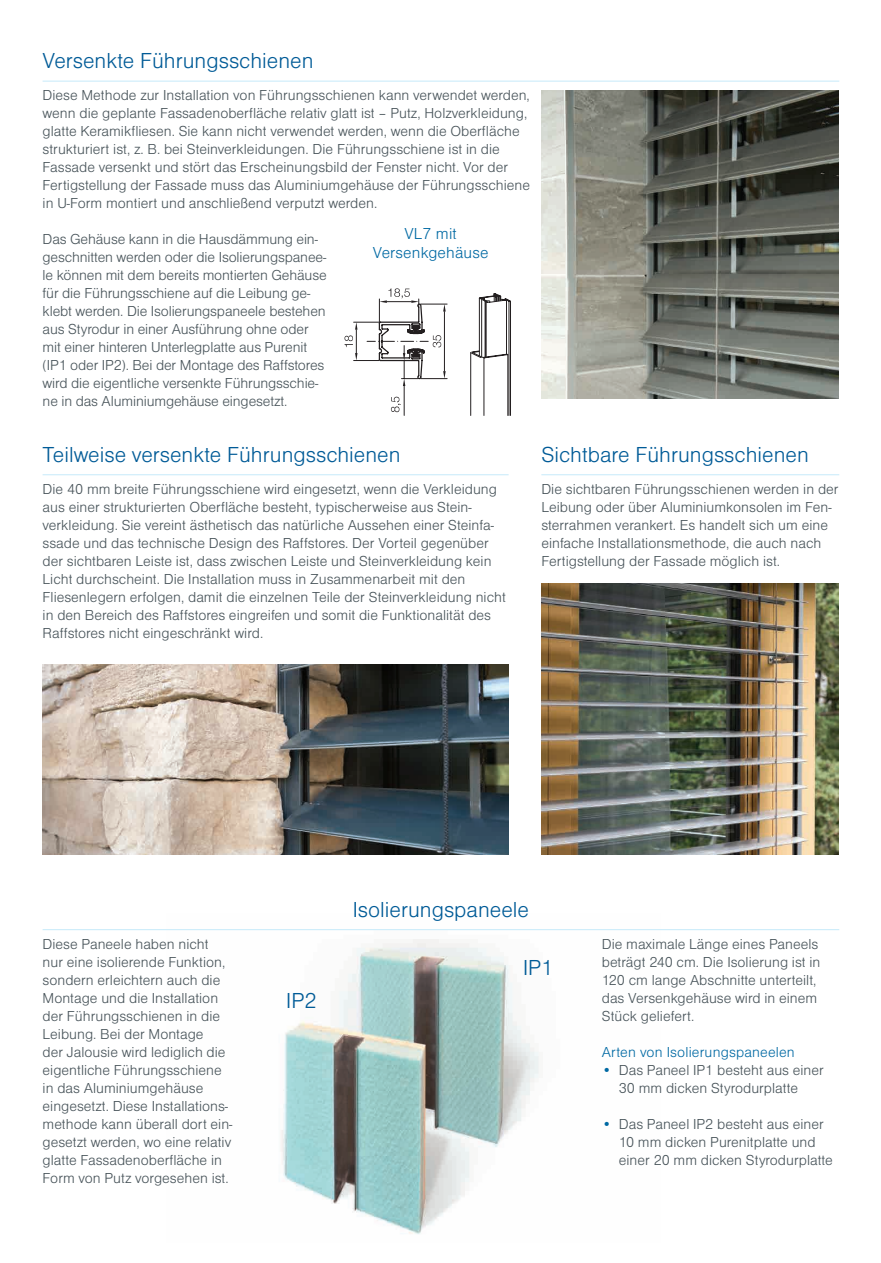
<style>
.page{position:relative;width:881px;height:1263px;background:#fff}
.page>*{position:absolute;margin:0;border:0;box-sizing:border-box;transform-origin:0 0}
.t1{font:22.5px "Nimbus Sans DOT Ligh";color:#005b97}
.t2{font:16.5px/19.8px "Nimbus Sans DOT Ligh";letter-spacing:.01em;color:#0069a3;text-align:center}
.t3{font:15px/18px "Nimbus Sans DOT Ligh";color:#475359}
.t4{font:15px "Nimbus Sans DOT Ligh";letter-spacing:.01em;color:#0069a3}
.s1{color:#0069a3}
</style>
<div class="page">
<img style="left:166px;top:930px;width:494px;height:304px">
<img style="left:541px;top:90px;width:297px;height:308px">
<hr style="left:43px;top:81px;width:795px;height:1px;background:#c6eafa">
<hr style="left:43px;top:929px;width:795px;height:1px;background:#c6eafa">
<img style="left:43px;top:664px;width:465px;height:190px">
<img style="left:541px;top:584px;width:297px;height:270px">
<hr style="left:43px;top:474px;width:465px;height:1px;background:#c6eafa">
<hr style="left:541px;top:474px;width:297px;height:1px;background:#c6eafa">
<svg style="left:470px;top:293px;width:40px;height:123px"></svg>
<svg style="left:344px;top:288px;width:103px;height:127px"></svg>
<p class="t1" style="left:43px;top:48px;width:272px">Versenkte Führungsschienen</p>
<p class="t3" style="left:43px;top:86px;width:489px">Diese Methode zur Installation von Führungsschienen kann verwendet werden, wenn die geplante Fassadenoberfläche relativ glatt ist – Putz, Holzverkleidung, glatte Keramikfliesen. Sie kann nicht verwendet werden, wenn die Oberfläche strukturiert ist, z. B. bei Steinverkleidungen. Die Führungsschiene ist in die Fassade versenkt und stört das Erscheinungsbild der Fenster nicht. Vor der Fertigstellung der Fassade muss das Aluminiumgehäuse der Führungsschiene in U-Form montiert und anschließend verputzt werden.</p>
<p class="t3" style="left:43px;top:230px;width:285px">Das Gehäuse kann in die Hausdämmung ein&shy;geschnitten werden oder die Isolierungspanee&shy;le können mit dem bereits montierten Gehäuse für die Führungsschiene auf die Leibung ge&shy;klebt werden. Die Isolierungspaneele bestehen aus Styrodur in einer Ausführung ohne oder mit einer hinteren Unterlegplatte aus Purenit (IP1 oder IP2). Bei der Montage des Raffstores wird die eigentliche versenkte Führungsschie&shy;ne in das Aluminiumgehäuse eingesetzt.</p>
<p class="t2" style="left:373px;top:223px;width:117px">VL7 mit<br>Versenkgehäuse</p>
<p class="t1" style="left:43px;top:442px;width:359px">Teilweise versenkte Führungsschienen</p>
<p class="t1" style="left:541px;top:442px;width:269px">Sichtbare Führungsschienen</p>
<p class="t3" style="left:43px;top:480px;width:464px">Die 40 mm breite Führungsschiene wird eingesetzt, wenn die Verkleidung aus einer strukturierten Oberfläche besteht, typischerweise aus Stein&shy;verkleidung. Sie vereint ästhetisch das natürliche Aussehen einer Steinfa&shy;ssade und das technische Design des Raffstores. Der Vorteil gegenüber der sichtbaren Leiste ist, dass zwischen Leiste und Steinverkleidung kein Licht durchscheint. Die Installation muss in Zusammenarbeit mit den Fliesenlegern erfolgen, damit die einzelnen Teile der Steinverkleidung nicht in den Bereich des Raffstores eingreifen und somit die Funktionalität des Raffstores nicht eingeschränkt wird.</p>
<p class="t3" style="left:541px;top:480px;width:299px">Die sichtbaren Führungsschienen werden in der Leibung oder über Aluminiumkonsolen im Fen&shy;sterrahmen verankert. Es handelt sich um eine einfache Installationsmethode, die auch nach Fertigstellung der Fassade möglich ist.</p>
<p class="t1" style="left:352px;top:897px;width:178px">Isolierungspaneele</p>
<p class="t3" style="left:43px;top:935px;width:191px">Diese Paneele haben nicht nur eine isolierende Funktion, sondern erleichtern auch die<br>Montage und die Installation der Führungsschienen in die<br>Leibung. Bei der Montage<br>der Jalousie wird lediglich die eigentliche Führungsschiene in das Aluminiumgehäuse eingesetzt. Diese Installations‑ methode kann überall dort ein&shy;gesetzt werden, wo eine relativ glatte Fassadenoberfläche in<br>Form von Putz vorgesehen ist.</p>
<p class="t3" style="left:601px;top:935px;width:220px">Die maximale Länge eines Paneels beträgt 240 cm. Die Isolierung ist in<br>120 cm lange Abschnitte unterteilt, das Versenkgehäuse wird in einem<br>Stück geliefert.</p>
<p class="t1" style="left:523px;top:955px;width:32px">IP1</p>
<p class="t1" style="left:286px;top:988px;width:32px">IP2</p>
<p class="t4" style="left:601px;top:1043px;width:194px">Arten von Isolierungspaneelen</p>
<p class="t3" style="left:601px;top:1061px;width:223px;text-align:center"><span class="s1">•</span> Das Paneel IP1 besteht aus einer<br>30 mm dicken Styrodurplatte</p>
<p class="t3" style="left:618px;top:1115px;width:215px;text-indent:-17px"><span class="s1">•</span> Das Paneel IP2 besteht aus einer<br>10 mm dicken Purenitplatte und einer 20 mm dicken Styrodurplatte</p>
</div>
